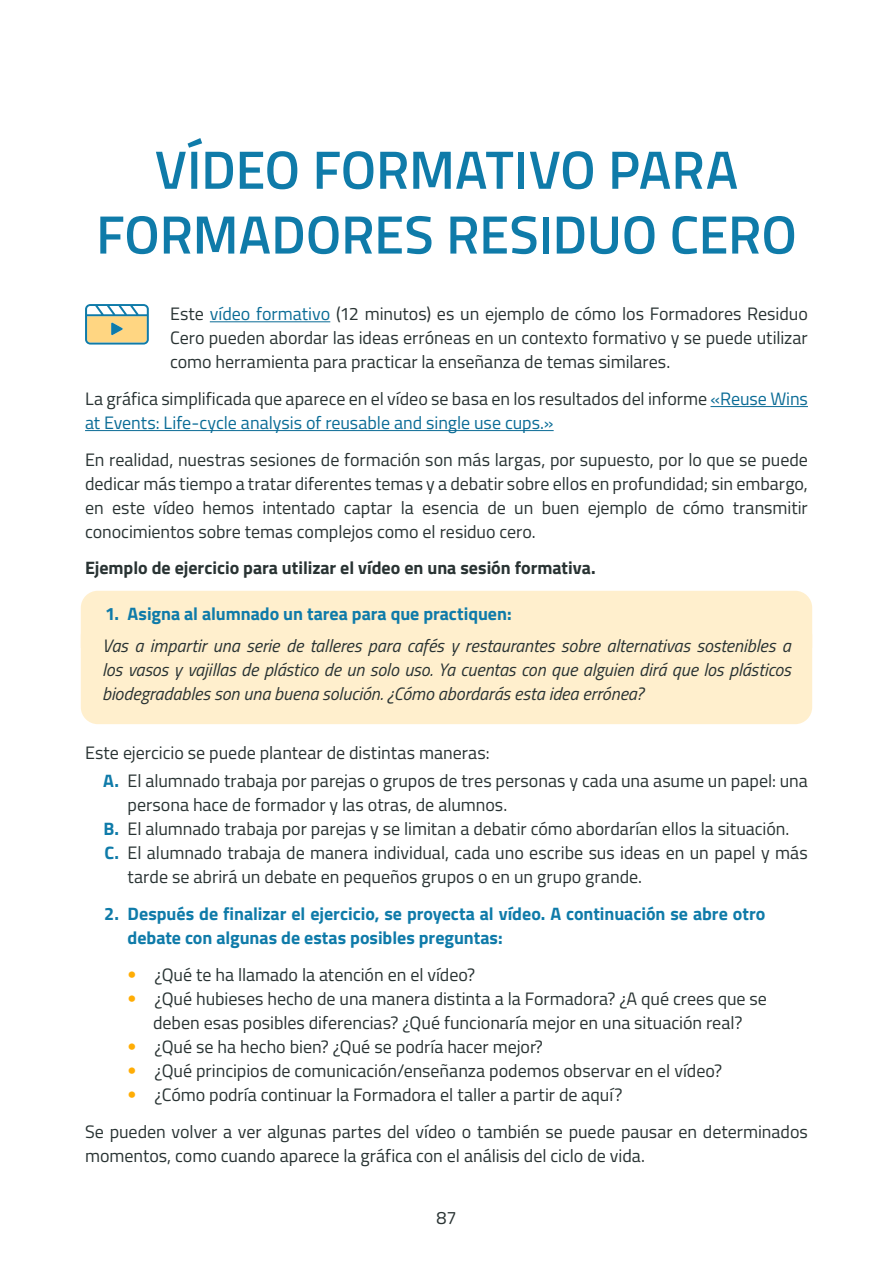
<style>
.page{position:relative;width:893px;height:1263px;background:#fff}
.page>*{position:absolute;margin:0;border:0;box-sizing:border-box;transform-origin:0 0}
.t1{font:600 54px/64.8px "Titillium Web";letter-spacing:-.005em;color:#0f7ba9;text-align:center}
.t2{font:18px/24px "Titillium Web";letter-spacing:-.005em;color:#293333}
.t3{font:italic 18px/24px "Titillium Web";letter-spacing:-.005em;color:#293333;text-align:justify}
.t4{font:700 18px/24px "Titillium Web";color:#0f7ba9}
.t5{font:700 18px "Titillium Web";color:#293333}
.s1{color:#0b6c96}
.s2{font-weight:700;color:#0f7ba9}
.s3{font-family:"Avenir";font-weight:800;color:#ffad05}
</style>
<div class="page">
<hr style="left:210px;top:322px;width:120px;height:1px;background:#0b6c96">
<hr style="left:710px;top:406px;width:98px;height:1px;background:#0b6c96">
<hr style="left:85px;top:430px;width:469px;height:1px;background:#0b6c96">
<div style="left:81px;top:591px;width:731px;height:41px;background:#ffefcd"></div>
<div style="left:81px;top:619px;width:731px;height:105px;background:#ffefcd;border-radius:17px"></div>
<svg style="left:85px;top:304px;width:64px;height:41px"></svg>
<h1 class="t1" style="left:96px;top:135px;width:702px">VÍDEO FORMATIVO PARA<br>FORMADORES RESIDUO CERO</h1>
<p class="t2" style="left:170px;top:301px;width:639px;text-align:justify">Este <span class="s1">vídeo formativo</span> (12 minutos) es un ejemplo de cómo los Formadores Residuo Cero pueden abordar las ideas erróneas en un contexto formativo y se puede utilizar como herramienta para practicar la enseñanza de temas similares.</p>
<p class="t2" style="left:85px;top:386px;width:724px">La gráfica simplificada que aparece en el vídeo se basa en los resultados del informe <span class="s1">«Reuse Wins at Events: Life-cycle analysis of reusable and single use cups.»</span></p>
<p class="t2" style="left:85px;top:446px;width:724px;text-align:justify">En realidad, nuestras sesiones de formación son más largas, por supuesto, por lo que se puede dedicar más tiempo a tratar diferentes temas y a debatir sobre ellos en profundidad; sin embargo, en este vídeo hemos intentado captar la esencia de un buen ejemplo de cómo transmitir conocimientos sobre temas complejos como el residuo cero.</p>
<p class="t5" style="left:85px;top:554px;width:512px">Ejemplo de ejercicio para utilizar el vídeo en una sesión formativa.</p>
<p class="t4" style="left:105px;top:600px;width:408px">1. Asigna al alumnado un tarea para que practiquen:</p>
<p class="t3" style="left:102px;top:633px;width:690px">Vas a impartir una serie de talleres para cafés y restaurantes sobre alternativas sostenibles a los vasos y vajillas de plástico de un solo uso. Ya cuentas con que alguien dirá que los plásticos biodegradables son una buena solución. ¿Cómo abordarás esta idea errónea?</p>
<p class="t2" style="left:103px;top:738px;width:706px;line-height:28.2px;text-indent:-18px">Este ejercicio se puede plantear de distintas maneras:<br><span class="s2">A.</span> El alumnado trabaja por parejas o grupos de tres personas y cada una asume un papel: una</p>
<p class="t2" style="left:128px;top:792px;width:381px">persona hace de formador y las otras, de alumnos.</p>
<p class="t2" style="left:103px;top:816px;width:687px"><span class="s2">B.</span> El alumnado trabaja por parejas y se limitan a debatir cómo abordarían ellos la situación.</p>
<p class="t2" style="left:104px;top:840px;width:705px"><span class="s2">C.</span> El alumnado trabaja de manera individual, cada uno escribe sus ideas en un papel y más</p>
<p class="t2" style="left:128px;top:864px;width:516px">tarde se abrirá un debate en pequeños grupos o en un grupo grande.</p>
<p class="t4" style="left:128px;top:901px;width:639px;text-indent:-23px">2. Después de finalizar el ejercicio, se proyecta al vídeo. A continuación se abre otro debate con algunas de estas posibles preguntas:</p>
<p class="t2" style="left:128px;top:962px;width:349px"><span class="s3">•</span> ¿Qué te ha llamado la atención en el vídeo?</p>
<p class="t2" style="left:128px;top:986px;width:641px;text-align:center"><span class="s3">•</span> ¿Qué hubieses hecho de una manera distinta a la Formadora? ¿A qué crees que se deben esas posibles diferencias? ¿Qué funcionaría mejor en una situación real?</p>
<p class="t2" style="left:128px;top:1034px;width:417px"><span class="s3">•</span> ¿Qué se ha hecho bien? ¿Qué se podría hacer mejor?</p>
<p class="t2" style="left:128px;top:1058px;width:596px"><span class="s3">•</span> ¿Qué principios de comunicación/enseñanza podemos observar en el vídeo?</p>
<p class="t2" style="left:85px;top:1075px;width:724px;line-height:36.8px;text-indent:43px"><span class="s3">•</span> ¿Cómo podría continuar la Formadora el taller a partir de aquí?<br>Se pueden volver a ver algunas partes del vídeo o también se puede pausar en determinados</p>
<p class="t2" style="left:85px;top:1142px;width:561px">momentos, como cuando aparece la gráfica con el análisis del ciclo de vida.</p>
<p class="t2" style="left:436px;top:1205px;width:21px">87</p>
</div>
